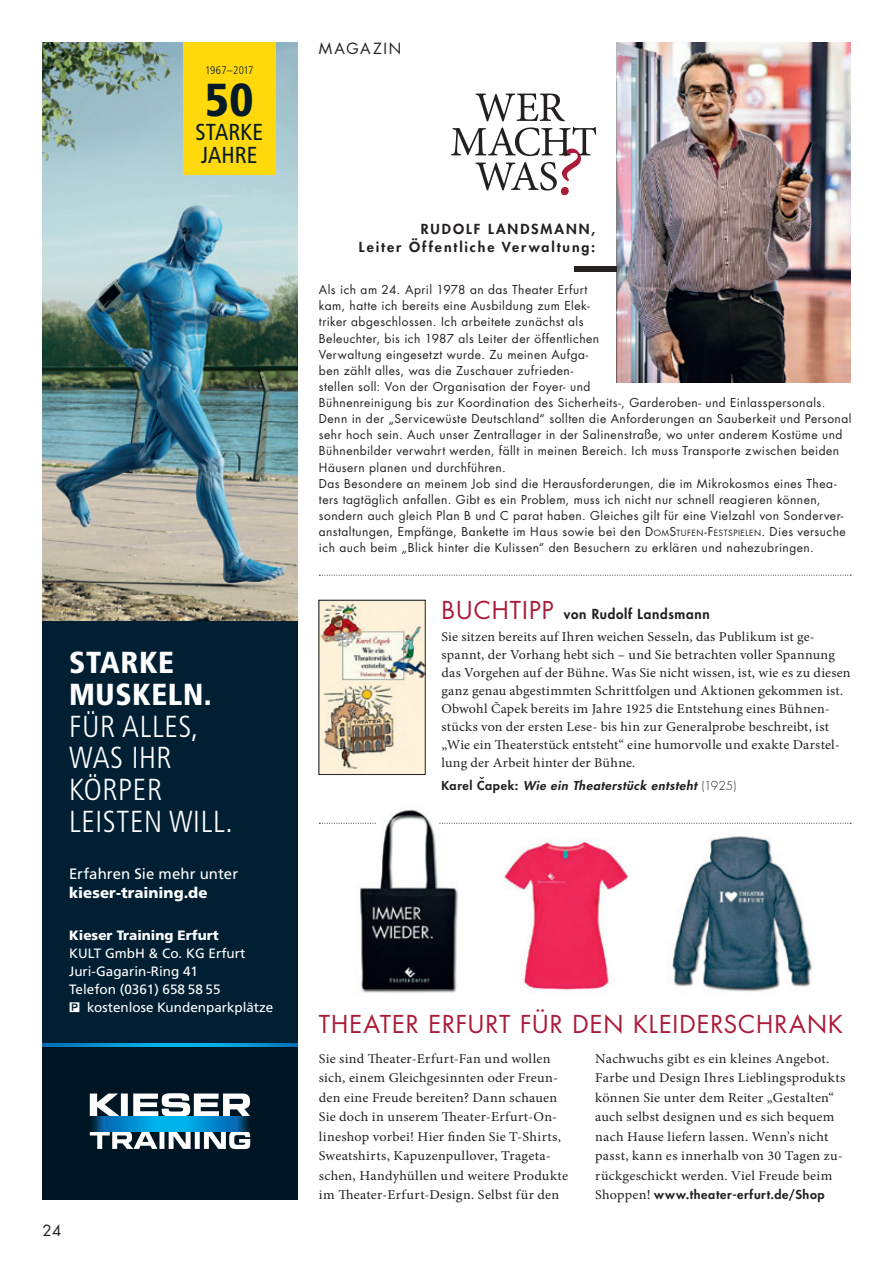
<style>
.page{position:relative;width:893px;height:1263px;background:#fff}
.page>*{position:absolute;margin:0;border:0;box-sizing:border-box;transform-origin:0 0}
.t1{font:900 condensed 46.2px "Frutiger LT Std";color:#031b24}
.t2{font:300 condensed 30.45px/31.8px "Frutiger LT Std";letter-spacing:.02em;color:#fff}
.t3{font:900 condensed 30.45px/31.7px "Frutiger LT Std";letter-spacing:.02em;color:#fff}
.t4{font:24px "Futura";letter-spacing:.045em;color:#ab1a39}
.t5{font:condensed 23.1px/23.1px "Frutiger LT Std";color:#031b24}
.t6{font:15px "Frutiger LT Std";color:#fff}
.t7{font:900 15px "Frutiger LT Std";color:#fff}
.t8{font:15px "Futura";letter-spacing:.14em;color:#23201f}
.t9{font:13.5px/19.5px "Minion Pro";letter-spacing:.015em;color:#23201f;scale:1.05 1}
.t10{font:13.5px/18px "Minion Pro";letter-spacing:.015em;color:#23201f;scale:1.04 1}
.t11{font:13.5px/18px "Frutiger LT Std";color:#fff}
.t12{font:800 13.5px/18px "Futura";letter-spacing:.13em;color:#23201f;text-align:right;scale:1.05 1}
.t13{font:800 13.5px "Futura";letter-spacing:.13em;color:#23201f}
.t14{font:900 13.5px "Frutiger LT Std";color:#fff}
.t15{font:12px/16.2px "Futura";letter-spacing:.04em;color:#23201f}
.t16{font:italic 800 12px "Futura";letter-spacing:.045em;color:#23201f;scale:1.05 1}
.t17{font:800 12px "Futura";color:#23201f;scale:1.05 1}
.t18{font:300 condensed 10.95px "Frutiger LT Std";letter-spacing:-.005em;color:#031b24}
.s1{font-style:inherit}
.s2{font-size:8.4px}
.s3{font-weight:400;font-size:24px;color:#ab1a39}
.s4{font-style:normal}
.s5{font-weight:300;font-style:normal}
.s6{font-family:"Minion Pro";font-weight:400;font-size:13.5px}
</style>
<div class="page">
<img style="left:617px;top:43px;width:233px;height:340px">
<svg style="left:451px;top:127px;width:145px;height:68px"></svg>
<svg style="left:476px;top:94px;width:89px;height:27px"></svg>
<div style="left:574px;top:267px;width:43px;height:5px;background:#23201f"></div>
<img style="left:321px;top:602px;width:102px;height:171px">
<div style="left:319px;top:600px;width:106px;height:175px;border:1px solid #23201f"></div>
<svg style="left:319px;top:575px;width:532px;height:1px"></svg>
<svg style="left:319px;top:823px;width:532px;height:1px"></svg>
<img style="left:332px;top:809px;width:506px;height:184px">
<div style="left:43px;top:621px;width:255px;height:423px;background:#001f33"></div>
<div style="left:43px;top:1043px;width:255px;height:156px;background:#001523"></div>
<img style="left:43px;top:43px;width:255px;height:578px">
<svg style="left:43px;top:1043px;width:255px;height:4px"></svg>
<svg style="left:90px;top:1093px;width:160px;height:56px"></svg>
<img style="left:90px;top:1116px;width:160px;height:15px">
<div style="left:183px;top:43px;width:93px;height:132px;background:#ffd90b"></div>
<p class="t18" style="left:205px;top:64px;width:50px">1967–2017</p>
<h1 class="t1" style="left:205px;top:72px;width:50px">50</h1>
<h3 class="t5" style="left:195px;top:120px;width:69px">STARKE<br>JAHRE</h3>
<h2 class="t3" style="left:69px;top:647px;width:144px">STARKE<br>MUSKELN.</h2>
<h2 class="t2" style="left:69px;top:711px;width:165px">FÜR ALLES,<br>WAS IHR<br>KÖRPER<br>LEISTEN WILL.</h2>
<p class="t6" style="left:69px;top:864px;width:171px">Erfahren Sie mehr unter</p>
<p class="t7" style="left:69px;top:884px;width:140px">kieser-training.de</p>
<p class="t14" style="left:69px;top:927px;width:151px">Kieser Training Erfurt</p>
<p class="t11" style="left:69px;top:945px;width:178px">KULT GmbH &amp; Co. KG Erfurt<br>Juri-Gagarin-Ring 41<br>Telefon (0361) 658 58 55</p>
<p class="t11" style="left:87px;top:999px;width:188px">kostenlose Kundenparkplätze</p>
<p class="t8" style="left:43px;top:1220px;width:20px">24</p>
<p class="t8" style="left:319px;top:38px;width:79px">m agazin</p>
<p class="t12" style="left:359px;top:220px;width:227px">Rudolf Landsmann,<br>Leiter Öffentliche Verwaltung:</p>
<p class="t15" style="left:319px;top:281px;width:534px">Als ich am 24. April 1978 an das Theater Erfurt<br>kam, hatte ich bereits eine Ausbildung zum Elek-<br>triker abgeschlossen. Ich arbeitete zunächst als<br>Beleuchter, bis ich 1987 als Leiter der öffentlichen<br>Verwaltung eingesetzt wurde. Zu meinen Aufga-<br>ben zählt alles, was die Zuschauer zufrieden-<br>stellen soll: Von der Organisation der Foyer- und<br>Bühnenreinigung bis zur Koordination des Sicherheits-, Garderoben- und Einlasspersonals.<br>Denn in der „Servicewüste Deutschland“ sollten die Anforderungen an Sauberkeit und Personal sehr hoch sein. Auch unser Zentrallager in der Salinenstraße, wo unter anderem Kostüme und Bühnenbilder verwahrt werden, fällt in meinen Bereich. Ich muss Transporte zwischen beiden Häusern planen und durchführen.<br>Das Besondere an meinem Job sind die Herausforderungen, die im Mikrokosmos eines Thea&shy;ters tagtäglich anfallen. Gibt es ein Problem, muss ich nicht nur schnell reagieren können, sondern auch gleich Plan B und C parat haben. Gleiches gilt für eine Vielzahl von Sonderver&shy;anstaltungen, Empfänge, Bankette im Haus sowie bei den <span class="s1">D</span><span class="s2">OM</span><span class="s1">S</span><span class="s2">TUFEN</span><span class="s1">-F</span> <span class="s2">ESTSPIELEN</span>. Dies versuche ich auch beim „Blick hinter die Kulissen“ den Besuchern zu erklären und nahezubringen.</p>
<h3 class="t4" style="left:441px;top:593px;width:49px">Bucht</h3>
<p class="t13" style="left:522px;top:605px;width:189px"><span class="s3">ipp</span> von Rudolf Landsmann</p>
<p class="t10" style="left:441px;top:628px;width:395px">Sie sitzen bereits auf Ihren weichen Sesseln, das Publikum ist ge&shy;spannt, der Vorhang hebt sich – und Sie betrachten voller Spannung das Vorgehen auf der Bühne. Was Sie nicht wissen, ist, wie es zu diesen ganz genau abgestimmten Schrittfolgen und Aktionen gekommen ist.<br>Obwohl Čapek bereits im Jahre 1925 die Entstehung eines Bühnen&shy;stücks von der ersten Lese- bis hin zur Generalprobe beschreibt, ist „Wie ein Theaterstück entsteht“ eine humorvolle und exakte Darstel&shy;lung der Arbeit hinter der Bühne.</p>
<p class="t16" style="left:441px;top:777px;width:282px"><span class="s4">Karel C</span><sup>ˇ</sup><span class="s4">apek:</span> Wie ein Theaterstück entsteht <span class="s5">(1925)</span></p>
<h3 class="t4" style="left:319px;top:1008px;width:525px">THEATER ERFURT FÜR DEN KLEI DERSCHRANK</h3>
<p class="t9" style="left:319px;top:1049px;width:239px">Sie sind Theater-Erfurt-Fan und wollen sich, einem Gleichgesinnten oder Freun&shy;den eine Freude bereiten? Dann schauen Sie doch in unserem Theater-Erfurt-On&shy;lineshop vorbei! Hier finden Sie T-Shirts, Sweatshirts, Kapuzenpullover, Trageta&shy;schen, Handyhüllen und weitere Produkte im Theater-Erfurt-Design. Selbst für den</p>
<p class="t9" style="left:595px;top:1049px;width:240px">Nachwuchs gibt es ein kleines Angebot.<br>Farbe und Design Ihres Lieblingsprodukts können Sie unter dem Reiter „Gestalten“ auch selbst designen und es sich bequem nach Hause liefern lassen. Wenn’s nicht passt, kann es innerhalb von 30 Tagen zu&shy;rückgeschickt werden. Viel Freude beim</p>
<p class="t17" style="left:595px;top:1187px;width:220px"><span class="s6">Shoppen!</span> www.theater-erfurt.de/Shop</p>
</div>
